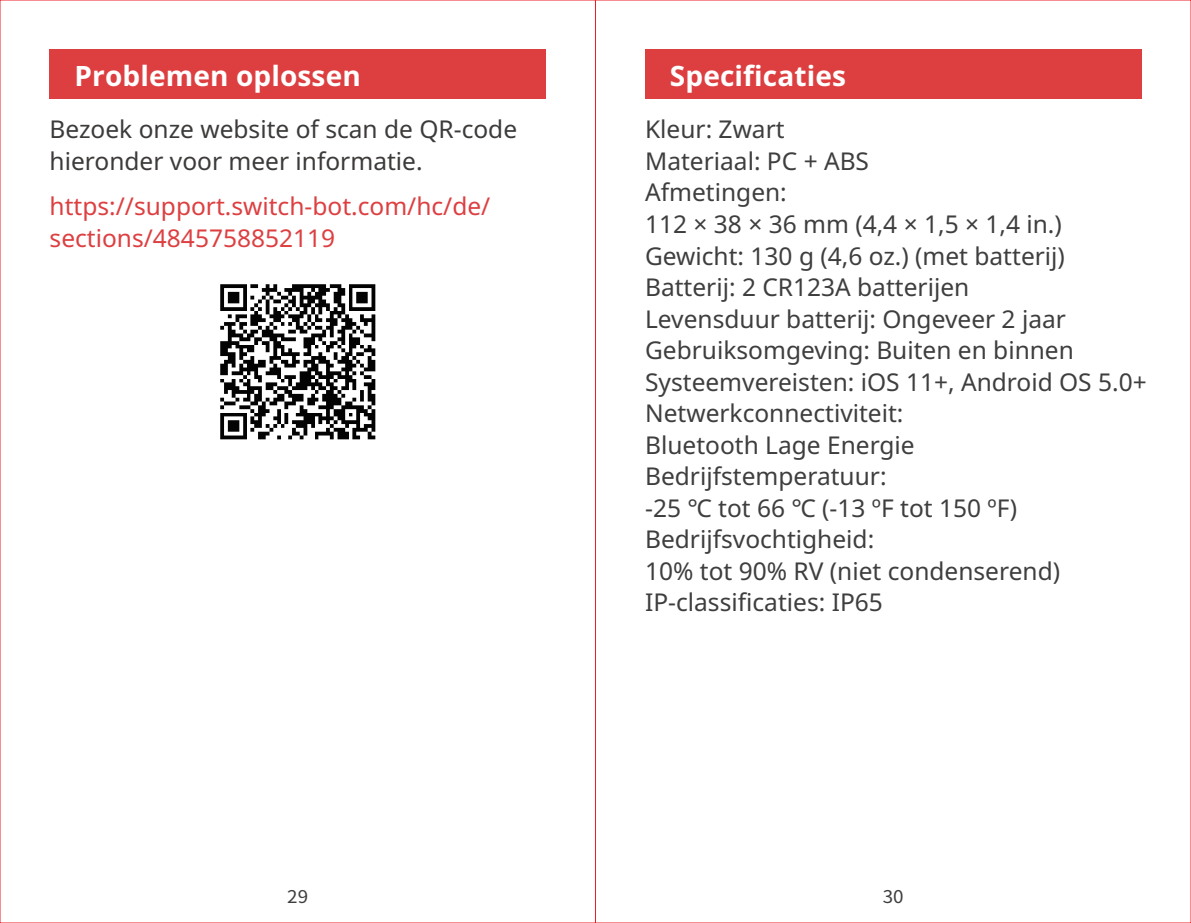
<style>
.page{position:relative;width:1191px;height:923px;background:#fff}
.page>*{position:absolute;margin:0;border:0;box-sizing:border-box;transform-origin:0 0}
.t1{font:700 28px "Noto Sans";letter-spacing:.005em;color:#fff}
.t2{font:24.5px/31.5px "Noto Sans";color:#3e3e3f}
.t3{font:24.5px/31.5px "Noto Sans";color:#3d3b3a}
.t4{font:24.5px/31.5px "Noto Sans";color:#dd3f41}
.t5{font:17.5px "Noto Sans JP";color:#3e3e3f;scale:1.07 1}
</style>
<div class="page">
<div style="left:50px;top:50px;width:496px;height:49px;background:#dd3f41"></div>
<div style="left:645px;top:50px;width:496px;height:49px;background:#dd3f41"></div>
<img style="left:220px;top:284px;width:156px;height:156px">
<p class="t1" style="left:74px;top:56px;width:288px">Problemen oplossen</p>
<p class="t3" style="left:50px;top:114px;width:469px">Bezoek onze website of scan de QR-code hieronder voor meer informatie.</p>
<p class="t4" style="left:50px;top:191px;width:442px">https://support.switch-bot.com/hc/de/ sections/4845758852119</p>
<p class="t1" style="left:670px;top:56px;width:178px">Specificaties</p>
<p class="t2" style="left:645px;top:114px;width:503px">Kleur: Zwart<br>Materiaal: PC + ABS<br>Afmetingen:<br>112 × 38 × 36 mm (4,4 × 1,5 × 1,4 in.)<br>Gewicht: 130 g (4,6 oz.) (met batterij)<br>Batterij: 2 CR123A batterijen<br>Levensduur batterij: Ongeveer 2 jaar<br>Gebruiksomgeving: Buiten en binnen<br>Systeemvereisten: iOS 11+, Android OS 5.0+<br>Netwerkconnectiviteit:<br>Bluetooth Lage Energie<br>Bedrijfstemperatuur:<br>-25 ℃ tot 66 ℃ (-13 ºF tot 150 ºF)<br>Bedrijfsvochtigheid:<br>10% tot 90% RV (niet condenserend)<br>IP-classificaties: IP65</p>
<p class="t5" style="left:287px;top:887px;width:21px">29</p>
<p class="t5" style="left:882px;top:887px;width:21px">30</p>
</div>
